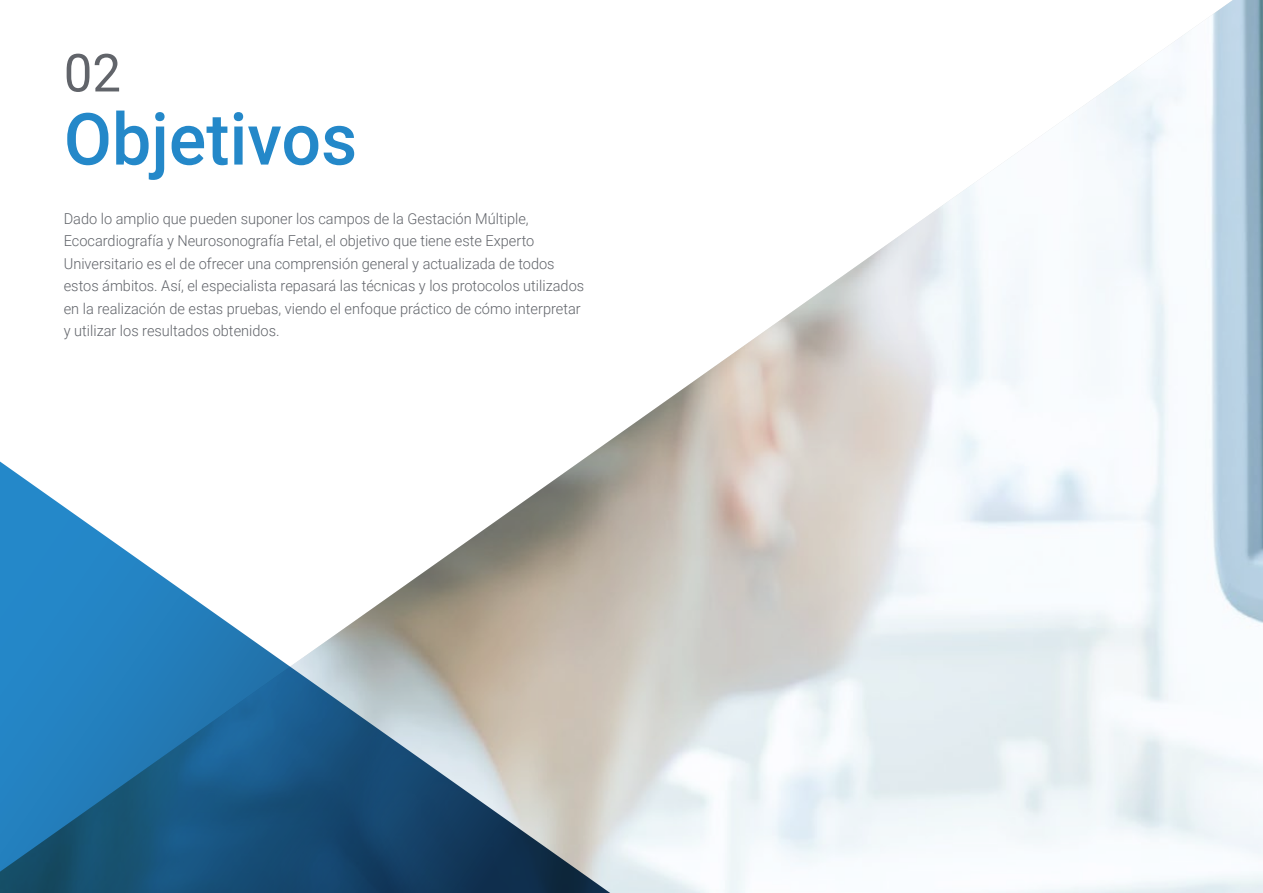
<style>
.page{position:relative;width:1263px;height:893px;background:#fff}
.page>*{position:absolute;margin:0;border:0;box-sizing:border-box;transform-origin:0 0}
.t1{font:500 72px "Roboto";color:#2488c9}
.t2{font:52.5px "Roboto";color:#61646a}
.t3{font:300 15px/22.5px "Roboto";color:#61646a}
</style>
<div class="page">
<img style="left:602px;top:0;width:661px;height:893px">
<svg style="left:0;top:446px;width:640px;height:447px"></svg>
<h2 class="t2" style="left:64px;top:36px;width:59px">02</h2>
<h1 class="t1" style="left:64px;top:89px;width:295px">Objetivos</h1>
<p class="t3" style="left:64px;top:207px;width:522px">Dado lo amplio que pueden suponer los campos de la Gestación Múltiple, Ecocardiografía y Neurosonografía Fetal, el objetivo que tiene este Experto Universitario es el de ofrecer una comprensión general y actualizada de todos estos ámbitos. Así, el especialista repasará las técnicas y los protocolos utilizados en la realización de estas pruebas, viendo el enfoque práctico de cómo interpretar y utilizar los resultados obtenidos.</p>
</div>
